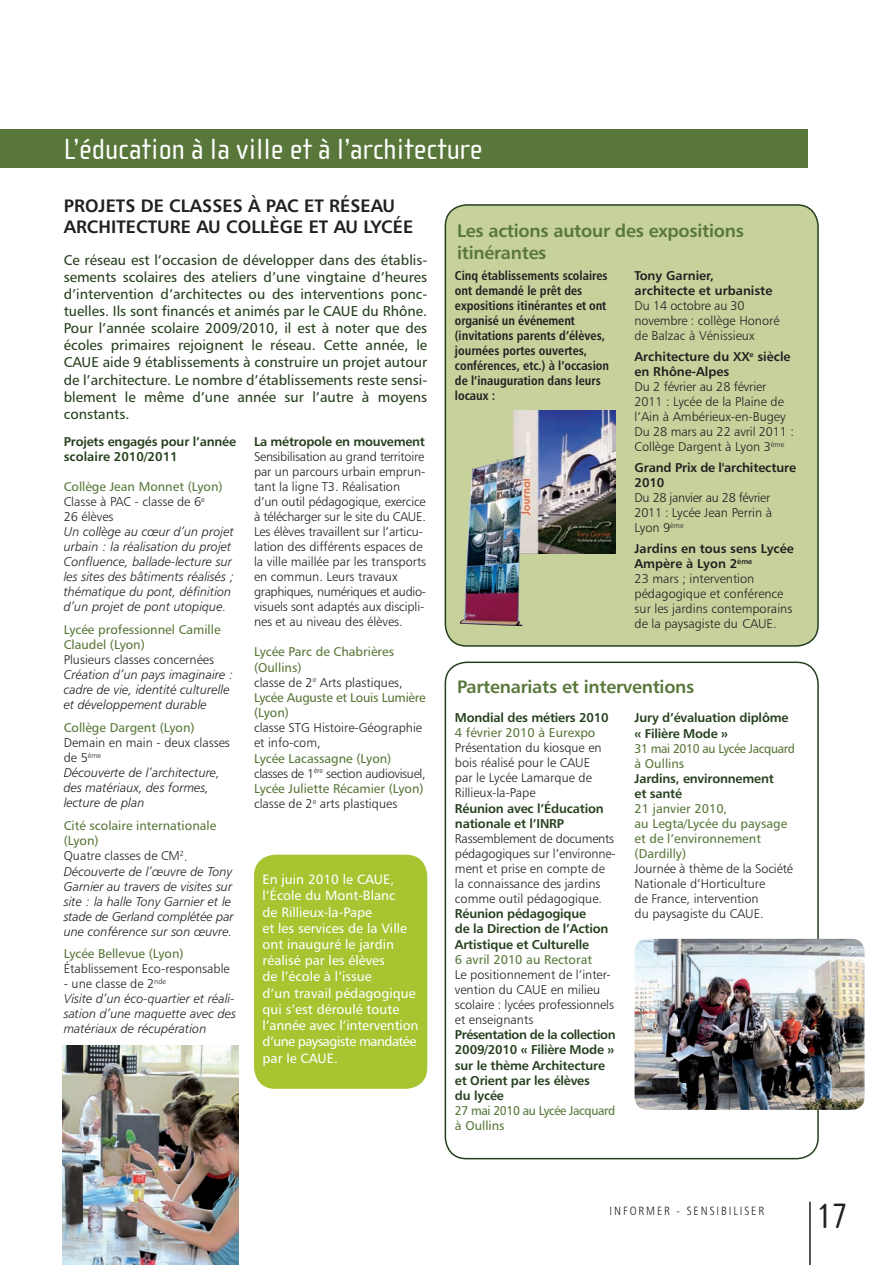
<style>
.page{position:relative;width:893px;height:1265px;background:#fff}
.page>*{position:absolute;margin:0;border:0;box-sizing:border-box;transform-origin:0 0}
.t1{font:36px "Cholla Sans";color:#231f20}
.t2{font:30px "Cholla Sans";color:#fff}
.t3{font:18px/21.6px "Humanist 777 BT Bold B";letter-spacing:-.015em;color:#59773a}
.t4{font:18px/21px "Humanist 777 BT Bold B";color:#231f20}
.t5{font:14.25px/17.1px "Humanist 777 BT Roman B";color:#253f1d;text-align:justify}
.t6{font:13.5px/16.2px "Humanist 777 BT Roman B";color:#fff}
.t7{font:12.75px/15px "Humanist 777 BT Light B";color:#231f20}
.t8{font:12.75px/15px "Humanist 777 BT Light Italic B";color:#231f20}
.t9{font:12.75px/15.3px "Humanist 777 BT Bold B";letter-spacing:-.015em;color:#253f1d}
.t10{font:12.75px/15.3px "Humanist 777 BT Roman B";color:#59773a}
.t11{font:12.75px/15px "Humanist 777 BT Bold Condensed B";color:#231f20}
.t12{font:12.75px/15px "Humanist 777 BT Bold B";color:#231f20}
.t13{font:12.75px/15px "Humanist 777 BT Light B";letter-spacing:-.025em;color:#231f20}
.t14{font:12.75px/15px "Humanist 777 BT Roman B";letter-spacing:-.03em;color:#59773a;scale:.95 1}
.t15{font:12.75px/15.3px "Humanist 777 BT Roman B";letter-spacing:-.02em;color:#59773a}
.t16{font:12px "Humanist 777 BT Light Condensed B";letter-spacing:.16em;color:#231f20}
</style>
<div class="page">
<hr style="left:809px;top:1201px;width:2px;height:63px;background:#231f20">
<div style="left:445px;top:205px;width:373px;height:441px;background:#c6d19c;border-radius:21px"></div>
<div style="left:445px;top:204px;width:374px;height:442px;border:2px solid #253f1d;border-radius:21px"></div>
<div style="left:254px;top:854px;width:173px;height:234px;background:#a6c531;border-radius:21px"></div>
<div style="left:445px;top:661px;width:374px;height:498px;border:2px solid #253f1d;border-radius:21px"></div>
<div style="left:0;top:129px;width:808px;height:38px;background:#59773a"></div>
<img style="left:63px;top:1045px;width:175px;height:219px">
<img style="left:635px;top:938px;width:230px;height:171px">
<img style="left:513px;top:410px;width:103px;height:143px">
<img style="left:459px;top:455px;width:66px;height:171px">
<h2 class="t2" style="left:64px;top:132px;width:420px">L’éducation à la ville et à l’architecture</h2>
<h3 class="t4" style="left:64px;top:194px;width:351px">PROJETS DE CLASSES À PAC ET RÉSEAU<br>ARCHITECTURE AU COLLÈGE ET AU LYCÉE</h3>
<p class="t5" style="left:64px;top:251px;width:365px">Ce réseau est l’occasion de développer dans des établis&shy;sements scolaires des ateliers d’une vingtaine d’heures d’intervention d’architectes ou des interventions ponc&shy;tuelles. Ils sont financés et animés par le CAUE du Rhône.<br>Pour l’année scolaire 2009/2010, il est à noter que des écoles primaires rejoignent le réseau. Cette année, le CAUE aide 9 établissements à construire un projet autour de l’architecture. Le nombre d’établissements reste sensi&shy;blement le même d’une année sur l’autre à moyens constants.</p>
<p class="t9" style="left:64px;top:433px;width:174px">Projets engagés pour l’année scolaire 2010/2011</p>
<p class="t10" style="left:64px;top:479px;width:160px">Collège Jean Monnet (Lyon)</p>
<p class="t7" style="left:64px;top:494px;width:143px">Classe à PAC - classe de 6<sup>e<br></sup>26 élèves</p>
<p class="t8" style="left:64px;top:524px;width:172px">Un collège au cœur d’un projet urbain : la réalisation du projet<br>Confluence, ballade-lecture sur les sites des bâtiments réalisés ; thématique du pont, définition d’un projet de pont utopique.</p>
<p class="t10" style="left:64px;top:621px;width:158px">Lycée professionnel Camille<br>Claudel (Lyon)</p>
<p class="t7" style="left:64px;top:652px;width:152px">Plusieurs classes concernées</p>
<p class="t8" style="left:64px;top:667px;width:172px">Création d’un pays imaginaire : cadre de vie, identité culturelle et développement durable</p>
<p class="t10" style="left:64px;top:719px;width:132px">Collège Dargent (Lyon)</p>
<p class="t7" style="left:64px;top:735px;width:168px">Demain en main - deux classes de 5<sup>ème</sup></p>
<p class="t8" style="left:64px;top:765px;width:158px">Découverte de l’architecture, des matériaux, des formes, lecture de plan</p>
<p class="t10" style="left:64px;top:817px;width:154px">Cité scolaire internationale (Lyon)</p>
<p class="t7" style="left:64px;top:848px;width:125px">Quatre classes de CM<sup>2</sup>.</p>
<p class="t8" style="left:64px;top:863px;width:172px">Découverte de l’œuvre de Tony<br>Garnier au travers de visites sur site : la halle Tony Garnier et le stade de Gerland complétée par une conférence sur son œuvre.</p>
<p class="t10" style="left:64px;top:945px;width:122px">Lycée Bellevue (Lyon)</p>
<p class="t7" style="left:64px;top:961px;width:168px">Établissement Eco-responsable</p>
<p class="t7" style="left:64px;top:976px;width:104px">- une classe de 2<sup>nde</sup></p>
<p class="t8" style="left:64px;top:991px;width:174px;text-align:justify">Visite d’un éco-quartier et réali&shy;sation d’une maquette avec des matériaux de récupération</p>
<p class="t9" style="left:254px;top:433px;width:172px">La métropole en mouvement</p>
<p class="t7" style="left:254px;top:448px;width:174px">Sensibilisation au grand territoire par un parcours urbain emprun&shy;tant la ligne T3. Réalisation d’un outil pédagogique, exercice à télécharger sur le site du CAUE.<br>Les élèves travaillent sur l’articu&shy;lation des différents espaces de la ville maillée par les transports en commun. Leurs travaux graphiques, numériques et audio&shy;visuels sont adaptés aux discipli&shy;nes et au niveau des élèves.</p>
<p class="t10" style="left:254px;top:644px;width:142px">Lycée Parc de Chabrières (Oullins)</p>
<p class="t7" style="left:254px;top:674px;width:150px">classe de 2<sup>e</sup> Arts plastiques,</p>
<p class="t15" style="left:254px;top:689px;width:173px">Lycée Auguste et Louis Lumière (Lyon)</p>
<p class="t7" style="left:254px;top:720px;width:170px">classe STG Histoire-Géographie et info-com,</p>
<p class="t10" style="left:254px;top:750px;width:139px">Lycée Lacassagne (Lyon)</p>
<p class="t13" style="left:254px;top:765px;width:173px">classes de 1<sup>ère</sup> section audiovisuel,</p>
<p class="t10" style="left:254px;top:780px;width:171px">Lycée Juliette Récamier (Lyon)</p>
<p class="t7" style="left:254px;top:795px;width:145px">classe de 2<sup>e</sup> arts plastiques</p>
<p class="t6" style="left:263px;top:871px;width:157px">En juin 2010 le CAUE, l’École du Mont-Blanc<br>de Rillieux-la-Pape<br>et les services de la Ville ont inauguré le jardin réalisé par les élèves<br>de l’école à l’issue<br>d’un travail pédagogique qui s’est déroulé toute l’année avec l’intervention d’une paysagiste mandatée par le CAUE.</p>
<h3 class="t3" style="left:457px;top:220px;width:288px">Les actions autour des expositions itinérantes</h3>
<p class="t11" style="left:455px;top:267px;width:156px">Cinq établissements scolaires ont demandé le prêt des expositions itinérantes et ont organisé un événement (invitations parents d’élèves, journées portes ouvertes, conférences, etc.) à l’occasion de l’inauguration dans leurs locaux :</p>
<p class="t12" style="left:635px;top:267px;width:139px">Tony Garnier, architecte et urbaniste</p>
<p class="t7" style="left:635px;top:297px;width:147px">Du 14 octobre au 30 novembre : collège Honoré de Balzac à Vénissieux</p>
<p class="t12" style="left:635px;top:348px;width:157px">Architecture du XX<sup>e</sup> siècle en Rhône-Alpes</p>
<p class="t7" style="left:635px;top:378px;width:161px">Du 2 février au 28 février<br>2011 : Lycée de la Plaine de l’Ain à Ambérieux-en-Bugey<br>Du 28 mars au 22 avril 2011 :<br>Collège Dargent à Lyon 3<sup>ème</sup></p>
<p class="t12" style="left:635px;top:459px;width:163px">Grand Prix de l'architecture<br>2010</p>
<p class="t13" style="left:635px;top:489px;width:139px">Du 28 janvier au 28 février<br>2011 : Lycée Jean Perrin à<br>Lyon 9<sup>ème</sup></p>
<p class="t12" style="left:635px;top:540px;width:161px">Jardins en tous sens Lycée<br>Ampère à Lyon 2<sup>ème</sup></p>
<p class="t7" style="left:635px;top:570px;width:159px">23 mars ; intervention pédagogique et conférence sur les jardins contemporains de la paysagiste du CAUE.</p>
<h3 class="t3" style="left:457px;top:676px;width:239px">Partenariats et interventions</h3>
<p class="t9" style="left:455px;top:709px;width:155px">Mondial des métiers 2010</p>
<p class="t10" style="left:455px;top:724px;width:142px">4 février 2010 à Eurexpo</p>
<p class="t7" style="left:455px;top:740px;width:148px">Présentation du kiosque en bois réalisé pour le CAUE par le Lycée Lamarque de<br>Rillieux-la-Pape</p>
<p class="t9" style="left:455px;top:800px;width:150px">Réunion avec l’Éducation nationale et l’IN RP</p>
<p class="t7" style="left:455px;top:830px;width:162px">Rassemblement de documents pédagogiques sur l’environne&shy;ment et prise en compte de la connaissance des jardins comme outil pédagogique.</p>
<p class="t9" style="left:455px;top:905px;width:155px">Réunion pédagogique<br>de la Direction de l’Action<br>Artistique et Culturelle</p>
<p class="t10" style="left:455px;top:951px;width:139px">6 avril 2010 au Rectorat</p>
<p class="t7" style="left:455px;top:966px;width:161px">Le positionnement de l’inter&shy;vention du CAUE en milieu scolaire : lycées professionnels et enseignants</p>
<p class="t9" style="left:455px;top:1026px;width:162px">Présentation de la collection<br>2009/2010 « Filière Mode » sur le thème Architecture et Orient par les élèves<br>du lycée</p>
<p class="t14" style="left:455px;top:1103px;width:170px">27 mai 2010 au Lycée Jacquard à Oullins</p>
<p class="t9" style="left:635px;top:709px;width:155px">Jury d’évaluation diplôme « Filière Mode »</p>
<p class="t14" style="left:635px;top:740px;width:170px">31 mai 2010 au Lycée Jacquard à Oullins</p>
<p class="t9" style="left:635px;top:770px;width:141px">Jardins, environnement et santé</p>
<p class="t10" style="left:635px;top:800px;width:154px">21 janvier 2010,<br>au Legta/Lycée du paysage et de l’environnement (Dardilly)</p>
<p class="t7" style="left:635px;top:860px;width:160px">Journée à thème de la Société<br>Nationale d’Horticulture<br>de France, intervention<br>du paysagiste du CAUE.</p>
<p class="t16" style="left:610px;top:1202px;width:156px">INFORMER - SENSIBILISER</p>
<h1 class="t1" style="left:816px;top:1196px;width:33px">17</h1>
</div>
